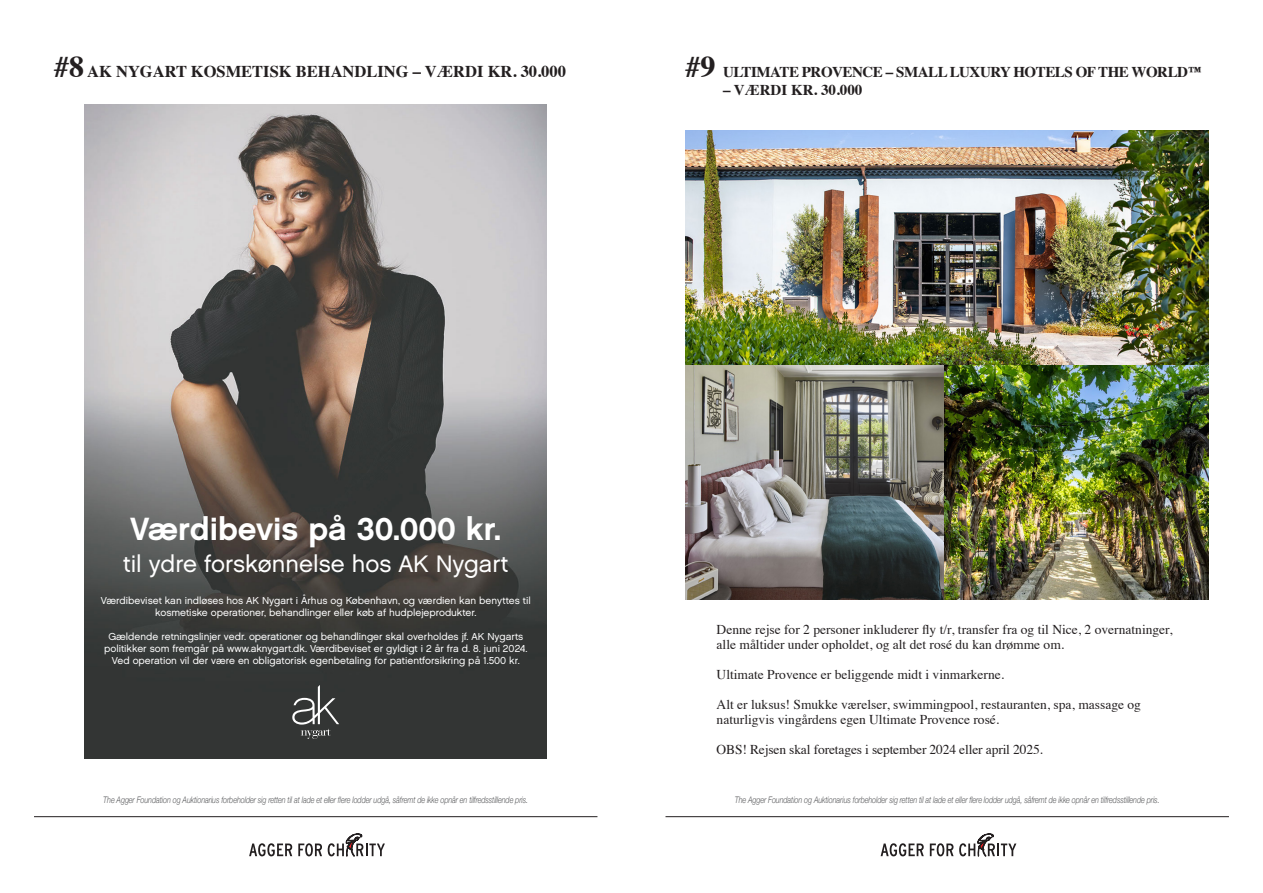
<style>
.page{position:relative;width:1263px;height:893px;background:#fff}
.page>*{position:absolute;margin:0;border:0;box-sizing:border-box;transform-origin:0 0}
.t1{font:32.1px "Chalet New York Nineteen Sixty";color:#fff}
.t2{font:23.85px "Chalet London Nineteen Sixty";color:#fff}
.t3{font:700 16.5px "Times";color:#231f20}
.t4{font:700 15px "Times";letter-spacing:-.03em;color:#231f20}
.t5{font:700 15px "Times";color:#231f20}
.t6{font:13.5px/15px "Times";color:#231f20}
.t7{font:10.05px/12.1px "Chalet London Nineteen Sixty";color:#fff;text-align:center}
.t8{font:italic 300 9px "Helvetica Neue";letter-spacing:-.01em;color:#57585a;scale:.8 1}
.s1{font-size:30px}
</style>
<div class="page">
<img style="left:686px;top:131px;width:522px;height:234px">
<img style="left:686px;top:365px;width:259px;height:234px">
<img style="left:945px;top:365px;width:263px;height:234px">
<img style="left:85px;top:105px;width:462px;height:653px">
<svg style="left:292px;top:685px;width:47px;height:54px;background:#545655"></svg>
<svg style="left:881px;top:843px;width:43px;height:13px"></svg>
<svg style="left:930px;top:843px;width:23px;height:13px"></svg>
<svg style="left:959px;top:833px;width:57px;height:24px"></svg>
<svg style="left:249px;top:843px;width:43px;height:13px"></svg>
<svg style="left:298px;top:843px;width:24px;height:13px"></svg>
<svg style="left:328px;top:833px;width:57px;height:24px"></svg>
<hr style="left:665px;top:816px;width:564px;height:1px;background:#231f20">
<hr style="left:34px;top:816px;width:563px;height:1px;background:#231f20">
<p class="t3" style="left:54px;top:55px;width:513px"><span class="s1">#8</span> AK NYGART KOSMETISK BEHANDLING – VÆRDI KR. 30.000</p>
<p class="t4" style="left:685px;top:57px;width:519px"><span class="s1">#9</span> ULTIMATE PROVENCE – SMALL LUXURY HOTELS OF THE WORLD™</p>
<p class="t5" style="left:723px;top:75px;width:141px">– VÆRDI KR. 30.000</p>
<p class="t1" style="left:130px;top:509px;width:373px">Værdibevis på 30.000 kr.</p>
<p class="t2" style="left:123px;top:549px;width:387px">til ydre forskønnelse hos AK Nygart</p>
<p class="t7" style="left:101px;top:594px;width:431px">Værdibeviset kan indløses hos AK Nygart i Århus og København, og værdien kan benyttes til kosmetiske operationer, behandlinger eller køb af hudplejeprodukter.</p>
<p class="t7" style="left:104px;top:630px;width:425px">Gældende retningslinjer vedr. operationer og behandlinger skal overholdes jf. AK Nygarts politikker som fremgår på www.aknygart.dk. Værdibeviset er gyldigt i 2 år fra d. 8. juni 2024.<br>Ved operation vil der være en obligatorisk egenbetaling for patientforsikring på 1.500 kr.</p>
<p class="t6" style="left:717px;top:621px;width:457px">Denne rejse for 2 personer inkluderer fly t/r, transfer fra og til Nice, 2 overnatninger, alle måltider under opholdet, og alt det rosé du kan drømme om.</p>
<p class="t6" style="left:717px;top:666px;width:289px">Ultimate Provence er beliggende midt i vinmarkerne.</p>
<p class="t6" style="left:717px;top:696px;width:426px">Alt er luksus! Smukke værelser, swimmingpool, restauranten, spa, massage og naturligvis vingårdens egen Ultimate Provence rosé.</p>
<p class="t6" style="left:717px;top:741px;width:328px">OBS! Rejsen skal foretages i september 2024 eller april 2025.</p>
<p class="t8" style="left:103px;top:793px;width:533px">The Agger Foundation og Auktionarius forbeholder sig retten til at lade et eller flere lodder udgå, såfremt de ikke opnår en tilfredsstillende pris.</p>
<p class="t8" style="left:735px;top:793px;width:533px">The Agger Foundation og Auktionarius forbeholder sig retten til at lade et eller flere lodder udgå, såfremt de ikke opnår en tilfredsstillende pris.</p>
</div>
